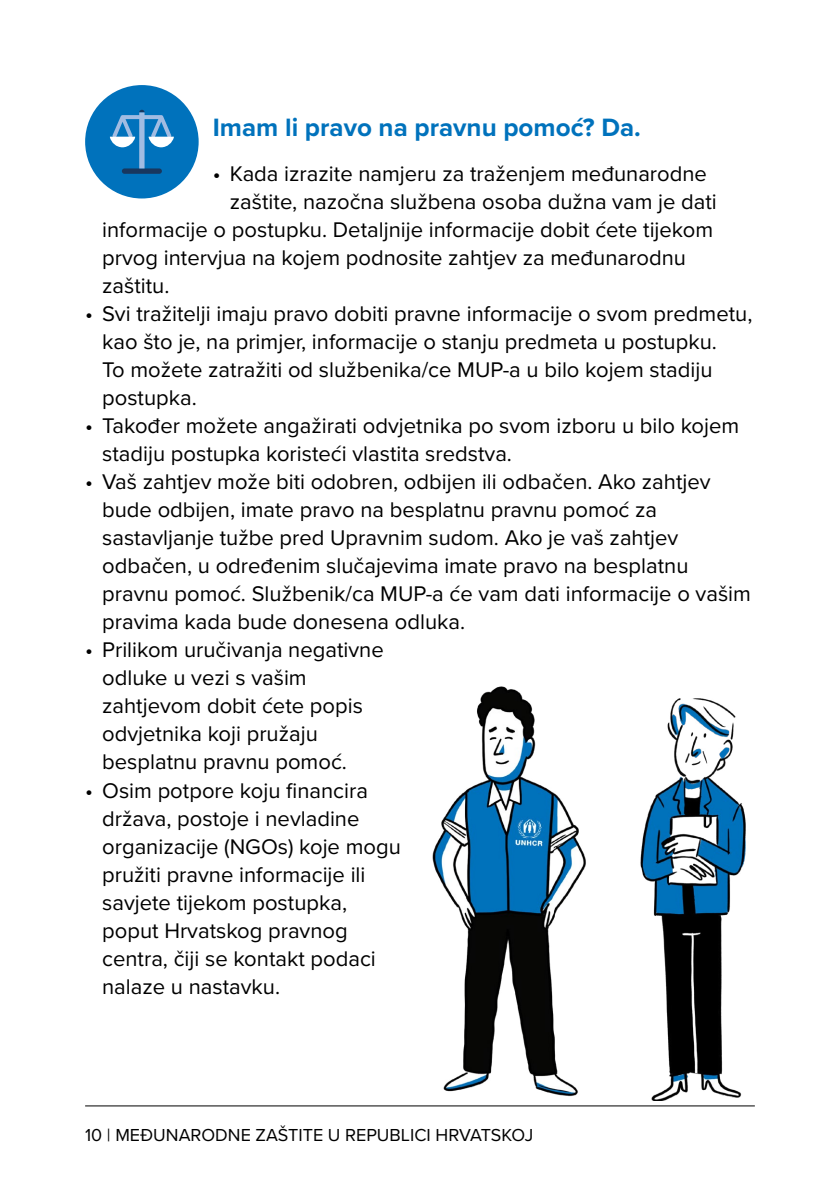
<style>
.page{position:relative;width:840px;height:1191px;background:#fff}
.page>*{position:absolute;margin:0;border:0;box-sizing:border-box;transform-origin:0 0}
.t1{font:700 26px "Proxima Nova";color:#0072bc}
.t2{font:22px/28px "Proxima Nova";color:#000}
.t3{font:18px "Proxima Nova";color:#000}
</style>
<div class="page">
<hr style="left:85px;top:1105px;width:669px;height:1px;background:#000">
<div style="left:85px;top:85px;width:113px;height:113px;background:#0072bc;border-radius:50%"></div>
<div style="left:122px;top:168px;width:40px;height:6px;background:#18375f;border-radius:3px"></div>
<svg style="left:110px;top:110px;width:64px;height:58px"></svg>
<img style="left:432px;top:686px;width:314px;height:414px">
<p class="t1" style="left:213px;top:108px;width:429px">Imam li pravo na pravnu pomoć? Da.</p>
<p class="t2" style="left:213px;top:159px;width:495px">• Kada izrazite namjeru za traženjem međunarodne</p>
<p class="t2" style="left:230px;top:187px;width:488px">zaštite, nazočna službena osoba dužna vam je dati</p>
<p class="t2" style="left:102px;top:215px;width:612px">informacije o postupku. Detaljnije informacije dobit ćete tijekom</p>
<p class="t2" style="left:102px;top:243px;width:585px">prvog intervjua na kojem podnosite zahtjev za međunarodnu</p>
<p class="t2" style="left:102px;top:271px;width:69px">zaštitu.</p>
<p class="t2" style="left:102px;top:299px;width:651px;text-indent:-17px">• Svi tražitelji imaju pravo dobiti pravne informacije o svom predmetu, kao što je, na primjer, informacije o stanju predmeta u postupku.<br>To možete zatražiti od službenika/ce MUP-a u bilo kojem stadiju postupka.</p>
<p class="t2" style="left:102px;top:411px;width:638px;text-indent:-17px">• Također možete angažirati odvjetnika po svom izboru u bilo kojem stadiju postupka koristeći vlastita sredstva.</p>
<p class="t2" style="left:102px;top:467px;width:650px;text-indent:-17px">• Vaš zahtjev može biti odobren, odbijen ili odbačen. Ako zahtjev bude odbijen, imate pravo na besplatnu pravnu pomoć za sastavljanje tužbe pred Upravnim sudom. Ako je vaš zahtjev odbačen, u određenim slučajevima imate pravo na besplatnu pravnu pomoć. Službenik/ca MUP-a će vam dati informacije o vašim pravima kada bude donesena odluka.</p>
<p class="t2" style="left:102px;top:635px;width:283px;text-indent:-17px">• Prilikom uručivanja negativne odluke u vezi s vašim zahtjevom dobit ćete popis odvjetnika koji pružaju besplatnu pravnu pomoć.</p>
<p class="t2" style="left:102px;top:775px;width:300px;text-indent:-17px">• Osim potpore koju financira država, postoje i nevladine organizacije (NGOs) koje mogu pružiti pravne informacije ili savjete tijekom postupka, poput Hrvatskog pravnog centra, čiji se kontakt podaci nalaze u nastavku.</p>
<p class="t3" style="left:85px;top:1122px;width:449px">10 | MEĐUNARODNE ZAŠTITE U REPUBLICI HRVATSKOJ</p>
</div>
